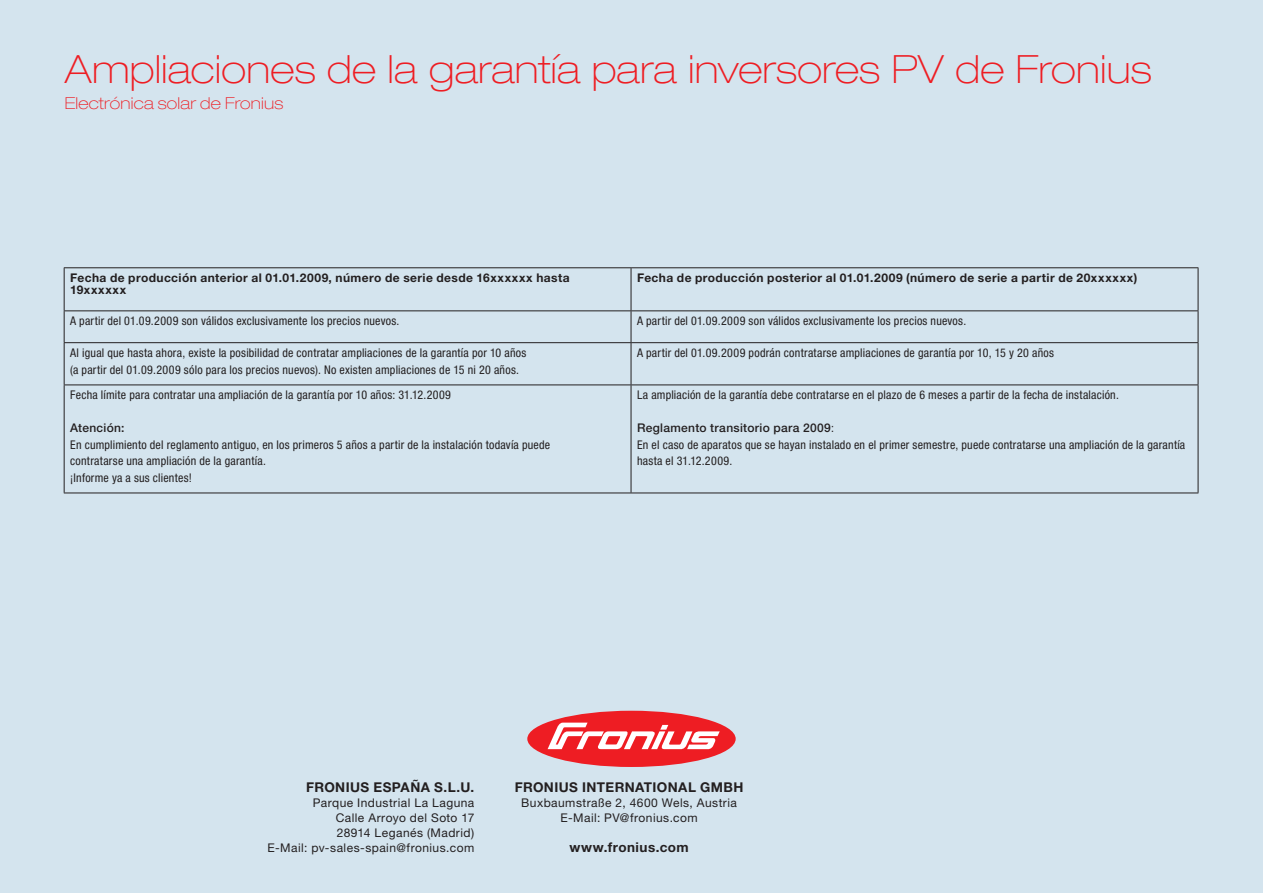
<style>
.page{position:relative;width:1263px;height:893px;background:#d4e4ee}
.page>*{position:absolute;margin:0;border:0;box-sizing:border-box;transform-origin:0 0}
.t1{font:100 expanded 39px "Helvetica Neue LT Pro";letter-spacing:.005em;color:#ee1d23}
.t2{font:100 expanded 16.5px "Helvetica Neue LT Pro";letter-spacing:.01em;color:#ee1d23}
.t3{font:700 13.5px "Helvetica Neue LT Pro";letter-spacing:.03em;color:#231f20}
.t4{font:condensed 12px/16.5px "Helvetica Neue LT Pro";letter-spacing:.02em;color:#231f20}
.t5{font:12px/15px "Helvetica Neue LT Pro";letter-spacing:.04em;color:#231f20;text-align:center}
.t6{font:700 12px/11.2px "Helvetica Neue LT Pro";letter-spacing:.035em;color:#231f20}
.t7{font:500 12px "Helvetica Neue LT Pro";letter-spacing:.025em;color:#231f20}
.s1{font-weight:500;font-stretch:normal}
</style>
<div class="page">
<div style="left:527px;top:711px;width:209px;height:56px;background:#ee1d23;border-radius:50%"></div>
<svg style="left:548px;top:723px;width:172px;height:26px"></svg>
<hr style="left:64px;top:267px;width:567px;height:1px;background:#231f20">
<hr style="left:64px;top:268px;width:1px;height:42px;background:#231f20">
<hr style="left:631px;top:267px;width:567px;height:1px;background:#231f20">
<hr style="left:631px;top:268px;width:1px;height:42px;background:#231f20">
<hr style="left:1198px;top:268px;width:1px;height:42px;background:#231f20">
<hr style="left:64px;top:311px;width:1px;height:31px;background:#231f20">
<hr style="left:631px;top:311px;width:1px;height:31px;background:#231f20">
<hr style="left:1198px;top:311px;width:1px;height:31px;background:#231f20">
<hr style="left:64px;top:342px;width:567px;height:1px;background:#231f20">
<hr style="left:64px;top:343px;width:1px;height:42px;background:#231f20">
<hr style="left:631px;top:342px;width:567px;height:1px;background:#231f20">
<hr style="left:631px;top:343px;width:1px;height:42px;background:#231f20">
<hr style="left:1198px;top:343px;width:1px;height:42px;background:#231f20">
<hr style="left:64px;top:385px;width:567px;height:1px;background:#231f20">
<hr style="left:64px;top:385px;width:1px;height:108px;background:#231f20">
<hr style="left:631px;top:385px;width:567px;height:1px;background:#231f20">
<hr style="left:631px;top:385px;width:1px;height:108px;background:#231f20">
<hr style="left:1198px;top:385px;width:1px;height:108px;background:#231f20">
<hr style="left:64px;top:310px;width:567px;height:1px;background:#231f20">
<hr style="left:631px;top:310px;width:567px;height:1px;background:#231f20">
<hr style="left:64px;top:493px;width:567px;height:1px;background:#231f20">
<hr style="left:631px;top:493px;width:567px;height:1px;background:#231f20">
<h1 class="t1" style="left:65px;top:46px;width:1088px">Ampliaciones de la garantía para inversores PV de Fronius</h1>
<h2 class="t2" style="left:65px;top:93px;width:220px">Electrónica solar de Fronius</h2>
<p class="t6" style="left:70px;top:272px;width:501px">Fecha de producción anterior al 01.01.2009, número de serie desde 16xxxxxx hasta<br>19xxxxxx</p>
<p class="t6" style="left:637px;top:272px;width:502px">Fecha de producción posterior al 01.01.2009 (número de serie a partir de 20xxxxxx)</p>
<p class="t4" style="left:70px;top:313px;width:331px">A partir del 01.09.2009 son válidos exclusivamente los precios nuevos.</p>
<p class="t4" style="left:637px;top:313px;width:331px">A partir del 01.09.2009 son válidos exclusivamente los precios nuevos.</p>
<p class="t4" style="left:70px;top:345px;width:458px">Al igual que hasta ahora, existe la posibilidad de contratar ampliaciones de la garantía por 10 años (a partir del 01.09.2009 sólo para los precios nuevos). No existen ampliaciones de 15 ni 20 años.</p>
<p class="t4" style="left:637px;top:345px;width:418px">A partir del 01.09.2009 podrán contratarse ampliaciones de garantía por 10, 15 y 20 años</p>
<p class="t4" style="left:70px;top:387px;width:382px">Fecha límite para contratar una ampliación de la garantía por 10 años: 31.12.2009</p>
<p class="t7" style="left:70px;top:421px;width:56px">Atención:</p>
<p class="t4" style="left:70px;top:436px;width:482px">En cumplimiento del reglamento antiguo, en los primeros 5 años a partir de la instalación todavía puede contratarse una ampliación de la garantía.<br>¡Informe ya a sus clientes!</p>
<p class="t4" style="left:637px;top:387px;width:483px">La ampliación de la garantía debe contratarse en el plazo de 6 meses a partir de la fecha de instalación.</p>
<p class="t4" style="left:637px;top:420px;width:550px"><span class="s1">Reglamento transitorio para 2009</span>:<br>En el caso de aparatos que se hayan instalado en el primer semestre, puede contratarse una ampliación de la garantía hasta el 31.12.2009.</p>
<p class="t3" style="left:306px;top:779px;width:170px">FRONIUS ESPAÑA S.L.U.</p>
<p class="t5" style="left:267px;top:795px;width:208px;text-align:right">Parque Industrial La Laguna<br>Calle Arroyo del Soto 17<br>28914 Leganés (Madrid)<br>E-Mail: pv-sales-spain@fronius.com</p>
<p class="t3" style="left:515px;top:779px;width:230px">FRONIUS INTERNATIONAL GMBH</p>
<p class="t5" style="left:521px;top:795px;width:217px">Buxbaumstraße 2, 4600 Wels, Austria<br>E-Mail: PV@fronius.com</p>
<p class="t3" style="left:569px;top:839px;width:121px">www.fronius.com</p>
</div>
